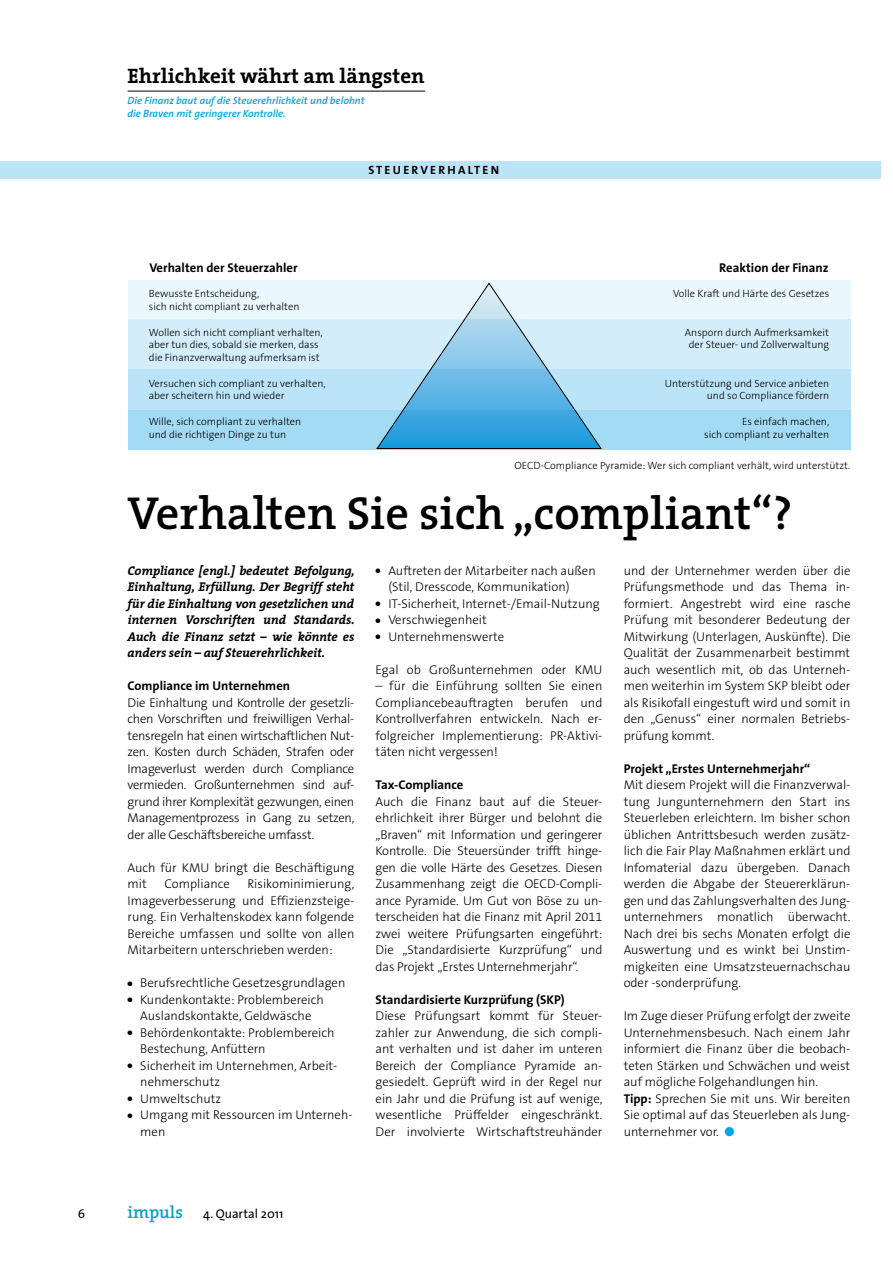
<style>
.page{position:relative;width:893px;height:1263px;background:#fff}
.page>*{position:absolute;margin:0;border:0;box-sizing:border-box;transform-origin:0 0}
.t1{font:600 46.5px "The Serif";color:#000}
.t2{font:700 21px "The Serif";color:#000}
.t3{font:300 12.75px/16.5px "The Sans B3";color:#000;text-align:justify}
.t4{font:italic 700 12.75px/16.5px "The Serif";letter-spacing:-.01em;color:#000;text-align:justify}
.t5{font:700 12.75px "The Sans";color:#000}
.t6{font:12.75px "The Sans";color:#000}
.t7{font:12.75px "The Sans Caps";color:#000}
.t8{font:12px "The Sans Bold Caps";letter-spacing:.19em;color:#000}
.t9{font:300 10.5px/12.8px "The Sans B3";color:#000}
.t10{font:italic 600 10.5px/12.8px "The Sans";color:#00a6e1}
.s1{font-family:"The Sans B7";font-weight:700}
.s2{color:#00a6e1}
.s3{font-family:"The Serif";font-weight:600;font-size:17.25px;color:#00a3c6}
</style>
<div class="page">
<div style="left:128px;top:408px;width:722px;height:41px;background:#a3dbf5"></div>
<div style="left:128px;top:368px;width:722px;height:42px;background:#bce4f8"></div>
<div style="left:128px;top:319px;width:722px;height:49px;background:#d3edfb"></div>
<div style="left:128px;top:281px;width:722px;height:38px;background:#eaf7fd"></div>
<hr style="left:128px;top:91px;width:297px;height:1px;background:#000">
<div style="left:0;top:162px;width:880px;height:17px;background:#bce4f8"></div>
<svg style="left:376px;top:282px;width:226px;height:167px"></svg>
<h2 class="t2" style="left:128px;top:59px;width:299px">Ehrlichkeit währt am längsten</h2>
<p class="t10" style="left:128px;top:94px;width:239px">Die Finanz baut auf die Steuerehrlichkeit und belohnt die Braven mit geringerer Kontrolle.</p>
<p class="t5" style="left:149px;top:257px;width:150px">Verhalten der Steuerzahler</p>
<p class="t9" style="left:149px;top:288px;width:152px">Bewusste Entscheidung,<br>sich nicht compliant zu verhalten</p>
<p class="t9" style="left:149px;top:326px;width:175px">Wollen sich nicht compliant verhalten, aber tun dies, sobald sie merken, dass die Finanzverwaltung aufmerksam ist</p>
<p class="t9" style="left:149px;top:377px;width:178px">Versuchen sich compliant zu verhalten, aber scheitern hin und wieder</p>
<p class="t9" style="left:149px;top:415px;width:154px">Wille, sich compliant zu verhalten und die richtigen Dinge zu tun</p>
<p class="t8" style="left:368px;top:160px;width:132px">STEUERVERHALTEN</p>
<p class="t5" style="left:719px;top:257px;width:111px">Reaktion der Finanz</p>
<p class="t9" style="left:673px;top:288px;width:158px">Volle Kraft und Härte des Gesetzes</p>
<p class="t9" style="left:685px;top:326px;width:146px;text-align:center">Ansporn durch Aufmerksamkeit der Steuer- und Zollverwaltung</p>
<p class="t9" style="left:665px;top:377px;width:166px;text-align:right">Unterstützung und Service anbieten und so Compliance fördern</p>
<p class="t9" style="left:704px;top:415px;width:126px;text-align:right">Es einfach machen,<br>sich compliant zu verhalten</p>
<p class="t9" style="left:514px;top:459px;width:338px">OECD-Compliance Pyramide: Wer sich compliant verhält, wird unterstützt.</p>
<h1 class="t1" style="left:128px;top:474px;width:666px">Verhalten Sie sich „compliant“?</h1>
<p class="t4" style="left:128px;top:562px;width:229px">Compliance [engl.] bedeutet Befolgung, Einhaltung, Erfüllung. Der Begriff steht für die Einhaltung von gesetzlichen und internen Vorschriften und Standards.<br>Auch die Finanz setzt – wie könnte es anders sein – auf Steuerehrlichkeit.</p>
<p class="t5" style="left:128px;top:675px;width:164px">Compliance im Unternehmen</p>
<p class="t3" style="left:128px;top:695px;width:228px">Die Einhaltung und Kontrolle der gesetzli&shy;chen Vorschriften und freiwilligen Verhal&shy;tensregeln hat einen wirtschaftlichen Nut&shy;zen. Kosten durch Schäden, Strafen oder Imageverlust werden durch Compliance vermieden. Großunternehmen sind auf&shy;grund ihrer Komplexität gezwungen, einen Managementprozess in Gang zu setzen, der alle Geschäftsbereiche umfasst.</p>
<p class="t3" style="left:128px;top:860px;width:228px">Auch für KMU bringt die Beschäftigung mit</p>
<p class="t3" style="left:128px;top:876px;width:228px;text-indent:120px">Risikominimierung, Imageverbesserung und Effizienzsteige&shy;rung. Ein Verhaltenskodex kann folgende Bereiche umfassen und sollte von allen Mitarbeitern unterschrieben werden:</p>
<p class="t3" style="left:128px;top:975px;width:219px">● Berufsrechtliche Gesetzesgrundlagen</p>
<p class="t3" style="left:128px;top:992px;width:198px;text-align:center">● Kundenkontakte: Problembereich<br>Auslandskontakte, Geldwäsche</p>
<p class="t3" style="left:140px;top:1025px;width:196px;text-indent:-13px">● Behördenkontakte: Problembereich<br>Bestechung, Anfüttern</p>
<p class="t3" style="left:140px;top:1058px;width:198px;text-indent:-13px">● Sicherheit im Unternehmen, Arbeit&shy;nehmerschutz</p>
<p class="t3" style="left:128px;top:1091px;width:95px">● Umweltschutz</p>
<p class="t3" style="left:140px;top:1107px;width:214px;text-indent:-13px">● Umgang mit Ressourcen im Unterneh&shy;men</p>
<p class="t3" style="left:165px;top:876px;width:67px">Compliance</p>
<p class="t3" style="left:388px;top:563px;width:209px;text-indent:-13px">● Auftreten der Mitarbeiter nach außen (Stil, Dresscode, Kommunikation)</p>
<p class="t3" style="left:376px;top:596px;width:225px">● IT-Sicherheit, Internet-/Email-Nutzung</p>
<p class="t3" style="left:376px;top:612px;width:113px">● Verschwiegenheit</p>
<p class="t3" style="left:376px;top:629px;width:130px">● Unternehmenswerte</p>
<p class="t3" style="left:376px;top:662px;width:228px">Egal ob Großunternehmen oder KMU</p>
<p class="t3" style="left:376px;top:678px;width:228px">– für die Einführung sollten Sie einen Compliancebeauftragten berufen und Kontrollverfahren entwickeln. Nach er&shy;folgreicher Implementierung: PR-Aktivi&shy;täten nicht vergessen!</p>
<p class="t5" style="left:376px;top:774px;width:89px">Tax-Compliance</p>
<p class="t3" style="left:376px;top:794px;width:228px">Auch die Finanz baut auf die Steuer&shy;ehrlichkeit ihrer Bürger und belohnt die „Braven“ mit Information und geringerer Kontrolle. Die Steuersünder trifft hinge&shy;gen die volle Härte des Gesetzes. Diesen Zusammenhang zeigt die OECD-Compli&shy;ance Pyramide. Um Gut von Böse zu un&shy;terscheiden hat die Finanz mit April 2011 zwei weitere Prüfungsarten eingeführt:<br>Die „Standardisierte Kurzprüfung“ und das Projekt „Erstes Unternehmerjahr“.</p>
<p class="t5" style="left:376px;top:989px;width:191px">Standardisierte Kurzprüfung (SKP)</p>
<p class="t3" style="left:376px;top:1008px;width:228px">Diese Prüfungsart kommt für Steuer&shy;zahler zur Anwendung, die sich compli&shy;ant verhalten und ist daher im unteren Bereich der Compliance Pyramide an&shy;gesiedelt. Geprüft wird in der Regel nur ein Jahr und die Prüfung ist auf wenige, wesentliche Prüffelder eingeschränkt.<br>Der involvierte Wirtschaftstreuhänder</p>
<p class="t3" style="left:624px;top:563px;width:228px">und der Unternehmer werden über die Prüfungsmethode und das Thema in&shy;formiert. Angestrebt wird eine rasche Prüfung mit besonderer Bedeutung der Mitwirkung (Unterlagen, Auskünfte). Die Qualität der Zusammenarbeit bestimmt auch wesentlich mit, ob das Unterneh&shy;men weiterhin im System SKP bleibt oder als Risikofall eingestuft wird und somit in den „Genuss“ einer normalen Betriebs&shy;prüfung kommt.</p>
<p class="t5" style="left:624px;top:758px;width:188px">Projekt „Erstes Unternehmerjahr“</p>
<p class="t3" style="left:624px;top:777px;width:228px">Mit diesem Projekt will die Finanzverwal&shy;tung Jungunternehmern den Start ins Steuerleben erleichtern. Im bisher schon üblichen Antrittsbesuch werden zusätz&shy;lich die Fair Play Maßnahmen erklärt und Infomaterial dazu übergeben. Danach werden die Abgabe der Steuererklärun&shy;gen und das Zahlungsverhalten des Jung&shy;unternehmers monatlich überwacht.<br>Nach drei bis sechs Monaten erfolgt die Auswertung und es winkt bei Unstim&shy;migkeiten eine Umsatzsteuernachschau oder -sonderprüfung.</p>
<p class="t3" style="left:624px;top:1008px;width:228px;text-align:left">Im Zuge dieser Prüfung erfolgt der zweite Unternehmensbesuch. Nach einem Jahr informiert die Finanz über die beobach&shy;teten Stärken und Schwächen und weist auf mögliche Folgehandlungen hin.<br><span class="s1">Tipp:</span> Sprechen Sie mit uns. Wir bereiten Sie optimal auf das Steuerleben als Jung&shy;unternehmer vor. <span class="s2">●</span></p>
<p class="t7" style="left:78px;top:1203px;width:9px">6</p>
<p class="t6" style="left:128px;top:1203px;width:157px"><span class="s3">impuls</span> 4. Quartal 2011</p>
</div>
